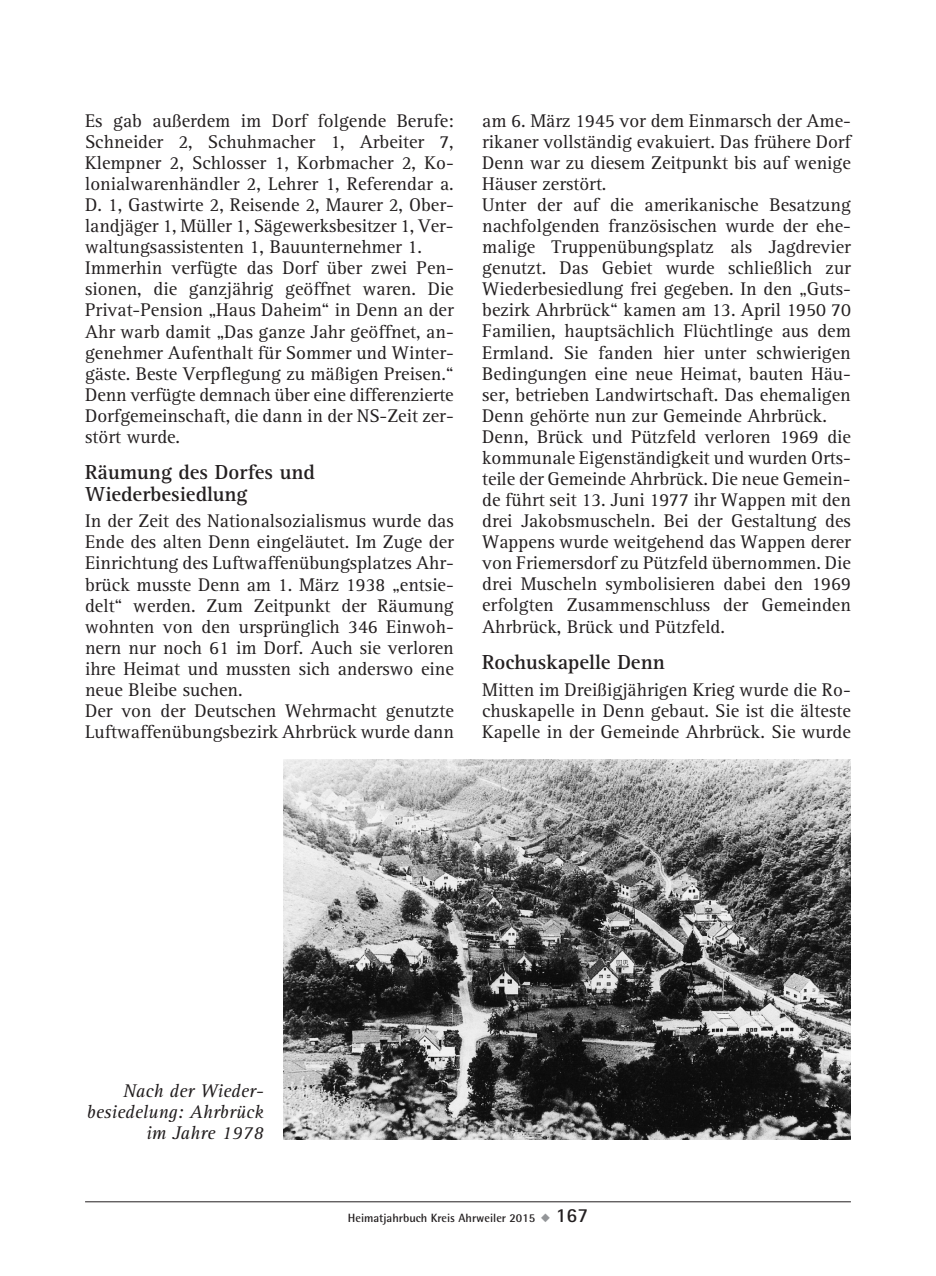
<style>
.page{position:relative;width:936px;height:1276px;background:#fff}
.page>*{position:absolute;margin:0;border:0;box-sizing:border-box;transform-origin:0 0}
.t1{font:700 21px/21px "AT Rotis Serif";color:#231f20}
.t2{font:19px/21px "AT Rotis Serif";color:#231f20}
.t3{font:italic 19px/21px "AT Rotis Serif";color:#231f20;text-align:right}
.t4{font:700 12px "Rotis Semi Sans";color:#231f20}
.s1{color:#939598}
.s2{font-family:"Rotis Sans Serif";font-size:20px}
</style>
<div class="page">
<hr style="left:85px;top:1201px;width:765px;height:1px;background:#231f20">
<img style="left:283px;top:759px;width:567px;height:380px">
<p class="t2" style="left:85px;top:111px;width:370px">Es gab außerdem im Dorf folgende Berufe:<br>Schneider 2, Schuhmacher 1, Arbeiter 7, Klempner 2, Schlosser 1, Korbmacher 2, Ko&shy;lonialwarenhändler 2, Lehrer 1, Referendar a.<br>D. 1, Gastwirte 2, Reisende 2, Maurer 2, Ober&shy;landjäger 1, Müller 1, Sägewerksbesitzer 1, Ver&shy;waltungsassistenten 1, Bauunternehmer 1.<br>Immerhin verfügte das Dorf über zwei Pen&shy;sionen, die ganzjährig geöffnet waren. Die Privat-Pension „Haus Daheim“ in Denn an der Ahr warb damit „Das ganze Jahr geöffnet, an&shy;genehmer Aufenthalt für Sommer und Winter&shy;gäste. Beste Verpflegung zu mäßigen Preisen.“ Denn verfügte demnach über eine differenzierte Dorfgemeinschaft, die dann in der NS-Zeit zer&shy;stört wurde.</p>
<p class="t1" style="left:85px;top:462px;width:231px">Räumung des Dorfes und<br>Wiederbesiedlung</p>
<p class="t2" style="left:85px;top:511px;width:370px">In der Zeit des Nationalsozialismus wurde das Ende des alten Denn eingeläutet. Im Zuge der Einrichtung des Luftwaffenübungsplatzes Ahr&shy;brück musste Denn am 1. März 1938 „entsie&shy;delt“ werden. Zum Zeitpunkt der Räumung wohnten von den ursprünglich 346 Einwoh&shy;nern nur noch 61 im Dorf. Auch sie verloren ihre Heimat und mussten sich anderswo eine neue Bleibe suchen.<br>Der von der Deutschen Wehrmacht genutzte Luftwaffenübungsbezirk Ahrbrück wurde dann</p>
<p class="t2" style="left:482px;top:110px;width:370px">am 6. März 1945 vor dem Einmarsch der Ame&shy;rikaner vollständig evakuiert. Das frühere Dorf Denn war zu diesem Zeitpunkt bis auf wenige Häuser zerstört.<br>Unter der auf die amerikanische Besatzung nachfolgenden französischen wurde der ehe&shy;malige Truppenübungsplatz als Jagdrevier genutzt. Das Gebiet wurde schließlich zur Wiederbesiedlung frei gegeben. In den „Guts&shy;bezirk Ahrbrück“ kamen am 13. April 1950 70<br>Familien, hauptsächlich Flüchtlinge aus dem Ermland. Sie fanden hier unter schwierigen Bedingungen eine neue Heimat, bauten Häu&shy;ser, betrieben Landwirtschaft. Das ehemaligen Denn gehörte nun zur Gemeinde Ahrbrück.<br>Denn, Brück und Pützfeld verloren 1969 die kommunale Eigenständigkeit und wurden Orts&shy;teile der Gemeinde Ahrbrück. Die neue Gemein&shy;de führt seit 13. Juni 1977 ihr Wappen mit den drei Jakobsmuscheln. Bei der Gestaltung des Wappens wurde weitgehend das Wappen derer von Friemersdorf zu Pützfeld übernommen. Die drei Muscheln symbolisieren dabei den 1969 erfolgten Zusammenschluss der Gemeinden Ahrbrück, Brück und Pützfeld.</p>
<p class="t1" style="left:482px;top:652px;width:184px">Rochuskapelle Denn</p>
<p class="t2" style="left:482px;top:680px;width:370px;text-align:justify">Mitten im Dreißigjährigen Krieg wurde die Ro&shy;chuskapelle in Denn gebaut. Sie ist die älteste Kapelle in der Gemeinde Ahrbrück. Sie wurde</p>
<p class="t3" style="left:87px;top:1081px;width:178px">Nach der Wieder&shy;besiedelung: Ahrbrück im Jahre 1978</p>
<p class="t4" style="left:348px;top:1210px;width:242px">Heimatjahrbuch Kreis Ahrweiler 2015 <span class="s1">◆</span> <span class="s2">167</span></p>
</div>
